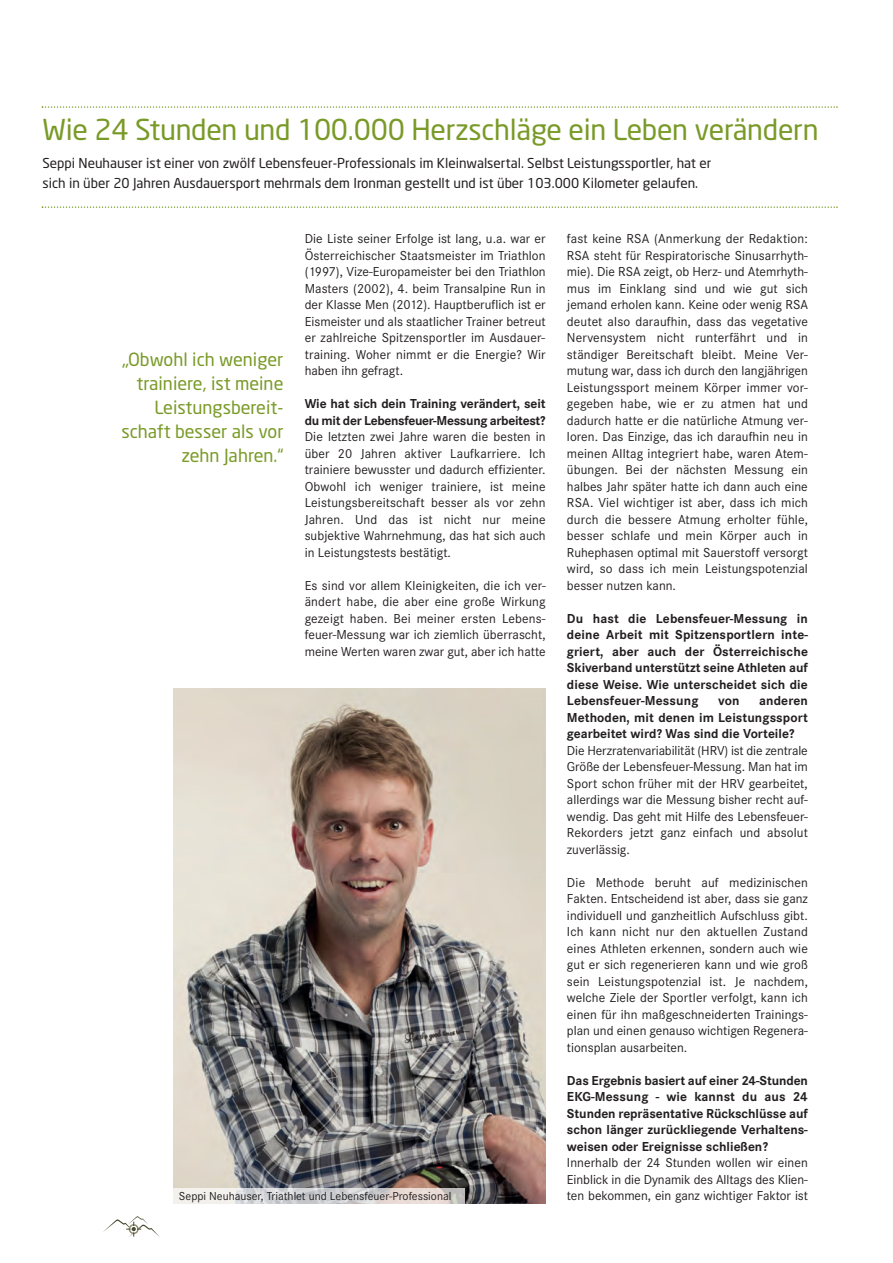
<style>
.page{position:relative;width:893px;height:1263px;background:#fff}
.page>*{position:absolute;margin:0;border:0;box-sizing:border-box;transform-origin:0 0}
.t1{font:28.5px "Neo Sans";letter-spacing:-.01em;color:#799a27}
.t2{font:18px/24px "Neo Sans";color:#799a27;text-align:right}
.t3{font:13.5px/16.5px "Corporate S";color:#231f20;text-align:justify}
.t4{font:700 13.5px/16.5px "Corporate S";color:#231f20;text-align:justify}
.t5{font:13.5px/19.5px "Neo Sans";color:#231f20}
.t6{font:700 13.5px/16.5px "Corporate S";letter-spacing:-.025em;color:#231f20}
.t7{font:12px "Corporate S";color:#231f20}
</style>
<div class="page">
<svg style="left:103px;top:1216px;width:57px;height:21px"></svg>
<svg style="left:42px;top:106px;width:796px;height:2px"></svg>
<svg style="left:42px;top:206px;width:796px;height:2px"></svg>
<img style="left:174px;top:689px;width:372px;height:515px">
<div style="left:173px;top:1188px;width:292px;height:16px;background:#fff;opacity:.7"></div>
<h1 class="t1" style="left:43px;top:114px;width:777px">Wie 24 Stunden und 100.000 Herzschläge ein Leben verändern</h1>
<p class="t5" style="left:43px;top:154px;width:670px">Seppi Neuhauser ist einer von zwölf Lebensfeuer-Professionals im Kleinwalsertal. Selbst Leistungssportler, hat er sich in über 20 Jahren Ausdauersport mehrmals dem Ironman gestellt und ist über 103.000 Kilometer gelaufen.</p>
<h2 class="t2" style="left:121px;top:348px;width:164px">„Obwohl ich weniger trainiere, ist meine<br>Leistungsbereit&shy;schaft besser als vor zehn Jahren.“</h2>
<p class="t3" style="left:305px;top:230px;width:242px">Die Liste seiner Erfolge ist lang, u.a. war er Österreichischer Staatsmeister im Triathlon (1997), Vize-Europameister bei den Triathlon Masters (2002), 4. beim Transalpine Run in der Klasse Men (2012). Hauptberuflich ist er Eismeister und als staatlicher Trainer betreut er zahlreiche Spitzensportler im Ausdauer&shy;training. Woher nimmt er die Energie? Wir haben ihn gefragt.</p>
<p class="t6" style="left:305px;top:395px;width:242px">Wie hat sich dein Training verändert, seit du mit der Lebensfeuer-Messung arbeitest?</p>
<p class="t3" style="left:305px;top:428px;width:242px">Die letzten zwei Jahre waren die besten in über 20 Jahren aktiver Laufkarriere. Ich trainiere bewusster und dadurch effizienter.<br>Obwohl ich weniger trainiere, ist meine Leistungsbereitschaft besser als vor zehn Jahren. Und das ist nicht nur meine subjektive Wahrnehmung, das hat sich auch in Leistungstests bestätigt.</p>
<p class="t3" style="left:305px;top:577px;width:243px">Es sind vor allem Kleinigkeiten, die ich ver&shy;ändert habe, die aber eine große Wirkung gezeigt haben. Bei meiner ersten Lebens&shy;feuer-Messung war ich ziemlich überrascht, meine Werten waren zwar gut, aber ich hatte</p>
<p class="t7" style="left:179px;top:1189px;width:274px">Seppi Neuhauser, Triathlet und Lebensfeuer-Professional</p>
<p class="t3" style="left:567px;top:230px;width:242px">fast keine RSA (Anmerkung der Redaktion:<br>RSA steht für Respiratorische Sinusarrhyth&shy;mie). Die RSA zeigt, ob Herz- und Atemrhyth&shy;mus im Einklang sind und wie gut sich jemand erholen kann. Keine oder wenig RSA deutet also daraufhin, dass das vegetative Nervensystem nicht runterfährt und in ständiger Bereitschaft bleibt. Meine Ver&shy;mutung war, dass ich durch den langjährigen Leistungssport meinem Körper immer vor&shy;gegeben habe, wie er zu atmen hat und dadurch hatte er die natürliche Atmung ver&shy;loren. Das Einzige, das ich daraufhin neu in meinen Alltag integriert habe, waren Atem&shy;übungen. Bei der nächsten Messung ein halbes Jahr später hatte ich dann auch eine RSA. Viel wichtiger ist aber, dass ich mich durch die bessere Atmung erholter fühle, besser schlafe und mein Körper auch in Ruhephasen optimal mit Sauerstoff versorgt wird, so dass ich mein Leistungspotenzial besser nutzen kann.</p>
<p class="t4" style="left:567px;top:610px;width:242px">Du hast die Lebensfeuer-Messung in deine Arbeit mit Spitzensportlern inte&shy;griert, aber auch der Österreichische Skiverband unterstützt seine Athleten auf diese Weise. Wie unterscheidet sich die Lebensfeuer-Messung</p>
<p class="t4" style="left:567px;top:692px;width:243px;text-indent:192px">anderen Methoden, mit denen im Leistungssport gearbeitet wird? Was sind die Vorteile?</p>
<p class="t3" style="left:567px;top:742px;width:242px">Die Herzratenvariabilität (HRV) ist die zentrale Größe der Lebensfeuer-Messung. Man hat im Sport schon früher mit der HRV gearbeitet, allerdings war die Messung bisher recht auf&shy;wendig. Das geht mit Hilfe des Lebensfeuer-Rekorders jetzt ganz einfach und absolut zuverlässig.</p>
<p class="t3" style="left:567px;top:874px;width:242px">Die Methode beruht auf medizinischen Fakten. Entscheidend ist aber, dass sie ganz individuell und ganzheitlich Aufschluss gibt.<br>Ich kann nicht nur den aktuellen Zustand eines Athleten erkennen, sondern auch wie gut er sich regenerieren kann und wie groß sein Leistungspotenzial ist. Je nachdem, welche Ziele der Sportler verfolgt, kann ich einen für ihn maßgeschneiderten Trainings&shy;plan und einen genauso wichtigen Regenera&shy;tionsplan ausarbeiten.</p>
<p class="t4" style="left:567px;top:1071px;width:242px">Das Ergebnis basiert auf einer 24-Stunden EKG-Messung - wie kannst du aus 24<br>Stunden repräsentative Rückschlüsse auf schon länger zurückliegende Verhaltens&shy;weisen oder Ereignisse schließen?</p>
<p class="t3" style="left:567px;top:1154px;width:242px">Innerhalb der 24 Stunden wollen wir einen Einblick in die Dynamik des Alltags des Klien&shy;ten bekommen, ein ganz wichtiger Faktor ist</p>
<p class="t4" style="left:718px;top:692px;width:23px">von</p>
</div>
